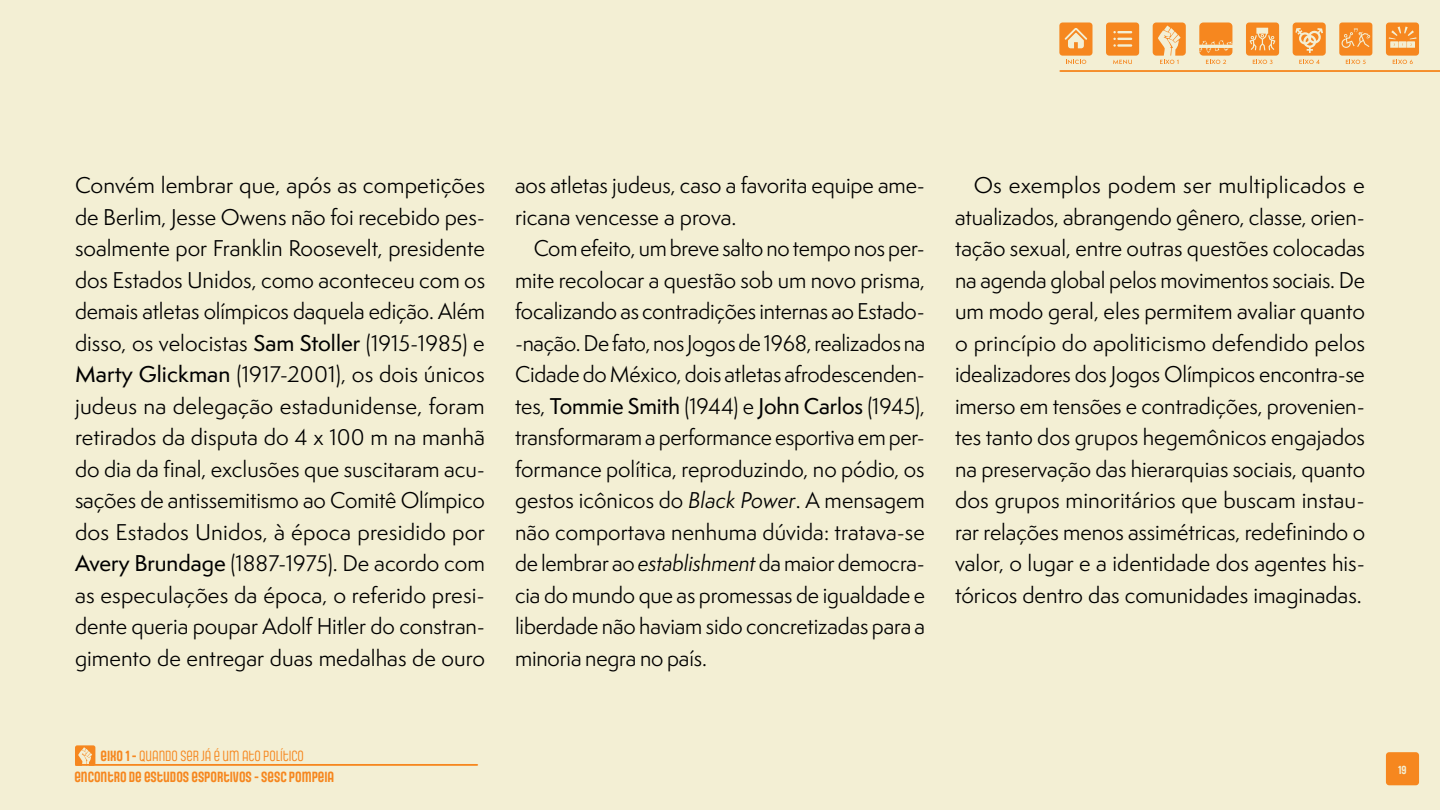
<style>
.page{position:relative;width:1440px;height:810px;background:#f3efd4}
.page>*{position:absolute;margin:0;border:0;box-sizing:border-box;transform-origin:0 0}
.t1{font:21px/31.5px "Semplicita Pro";letter-spacing:-.005em;color:#000;text-align:justify}
.t2{font:700 14.25px "Gala";color:#f6871f}
.t3{font:14.25px "Gala";color:#f6871f}
.t4{font:700 11.25px "Gala";color:#f3efd4}
.s1{font-weight:500}
.s2{font-style:italic}
.s3{font-weight:700}
</style>
<div class="page">
<div style="left:1386px;top:752px;width:33px;height:33px;background:#f6871f;border-radius:3px"></div>
<svg style="left:1059px;top:70px;width:381px;height:2px"></svg>
<svg style="left:1199px;top:23px;width:33px;height:41px"></svg>
<svg style="left:1246px;top:22px;width:33px;height:42px"></svg>
<svg style="left:1339px;top:22px;width:33px;height:42px"></svg>
<svg style="left:1386px;top:22px;width:33px;height:42px"></svg>
<svg style="left:1293px;top:22px;width:33px;height:42px"></svg>
<svg style="left:1059px;top:22px;width:34px;height:42px"></svg>
<svg style="left:1106px;top:22px;width:33px;height:42px"></svg>
<svg style="left:75px;top:745px;width:403px;height:21px"></svg>
<svg style="left:1153px;top:22px;width:33px;height:42px"></svg>
<p class="t1" style="left:75px;top:169px;width:412px">Convém lembrar que, após as competições de Berlim, Jesse Owens não foi recebido pes&shy;soalmente por Franklin Roosevelt, presidente dos Estados Unidos, como aconteceu com os demais atletas olímpicos daquela edição. Além disso, os velocistas <span class="s1">Sam Stoller</span> (1915-1985) e <span class="s1">Marty Glickman</span> (1917-2001), os dois únicos judeus na delegação estadunidense, foram retirados da disputa do 4 x 100 m na manhã do dia da final, exclusões que suscitaram acu&shy;sações de antissemitismo ao Comitê Olímpico dos Estados Unidos, à época presidido por <span class="s1">Avery Brundage</span> (1887-1975). De acordo com as especulações da época, o referido presi&shy;dente queria poupar Adolf Hitler do constran&shy;gimento de entregar duas medalhas de ouro</p>
<p class="t1" style="left:955px;top:169px;width:412px;text-indent:19px">Os exemplos podem ser multiplicados e atualizados, abrangendo gênero, classe, orien&shy;tação sexual, entre outras questões colocadas na agenda global pelos movimentos sociais. De um modo geral, eles permitem avaliar quanto o princípio do apoliticismo defendido pelos idealizadores dos Jogos Olímpicos encontra-se imerso em tensões e contradições, provenien&shy;tes tanto dos grupos hegemônicos engajados na preservação das hierarquias sociais, quanto dos grupos minoritários que buscam instau&shy;rar relações menos assimétricas, redefinindo o valor, o lugar e a identidade dos agentes his&shy;tóricos dentro das comunidades imaginadas.</p>
<p class="t1" style="left:515px;top:169px;width:412px">aos atletas judeus, caso a favorita equipe ame&shy;ricana vencesse a prova.</p>
<p class="t1" style="left:515px;top:232px;width:412px;text-indent:19px">Com efeito, um breve salto no tempo nos per&shy;mite recolocar a questão sob um novo prisma, focalizando as contradições internas ao Estado--nação. De fato, nos Jogos de 1968, realizados na Cidade do México, dois atletas afrodescenden&shy;tes, <span class="s1">Tommie Smith</span> (1944) e <span class="s1">John Carlos</span> (1945), transformaram a performance esportiva em per&shy;formance política, reproduzindo, no pódio, os gestos icônicos do <span class="s2">Black Power</span>. A mensagem não comportava nenhuma dúvida: tratava-se de lembrar ao <span class="s2">establishment</span> da maior democra&shy;cia do mundo que as promessas de igualdade e liberdade não haviam sido concretizadas para a minoria negra no país.</p>
<p class="t3" style="left:100px;top:747px;width:205px"><span class="s3">EIXO 1 -</span> QUANDO SER JÁ É UM ATO POLÍTICO</p>
<p class="t2" style="left:74px;top:767px;width:261px">ENCONTRO DE ESTUDOS ESPORTIVOS - SESC POMPEIA</p>
<p class="t4" style="left:1398px;top:762px;width:10px">19</p>
</div>
